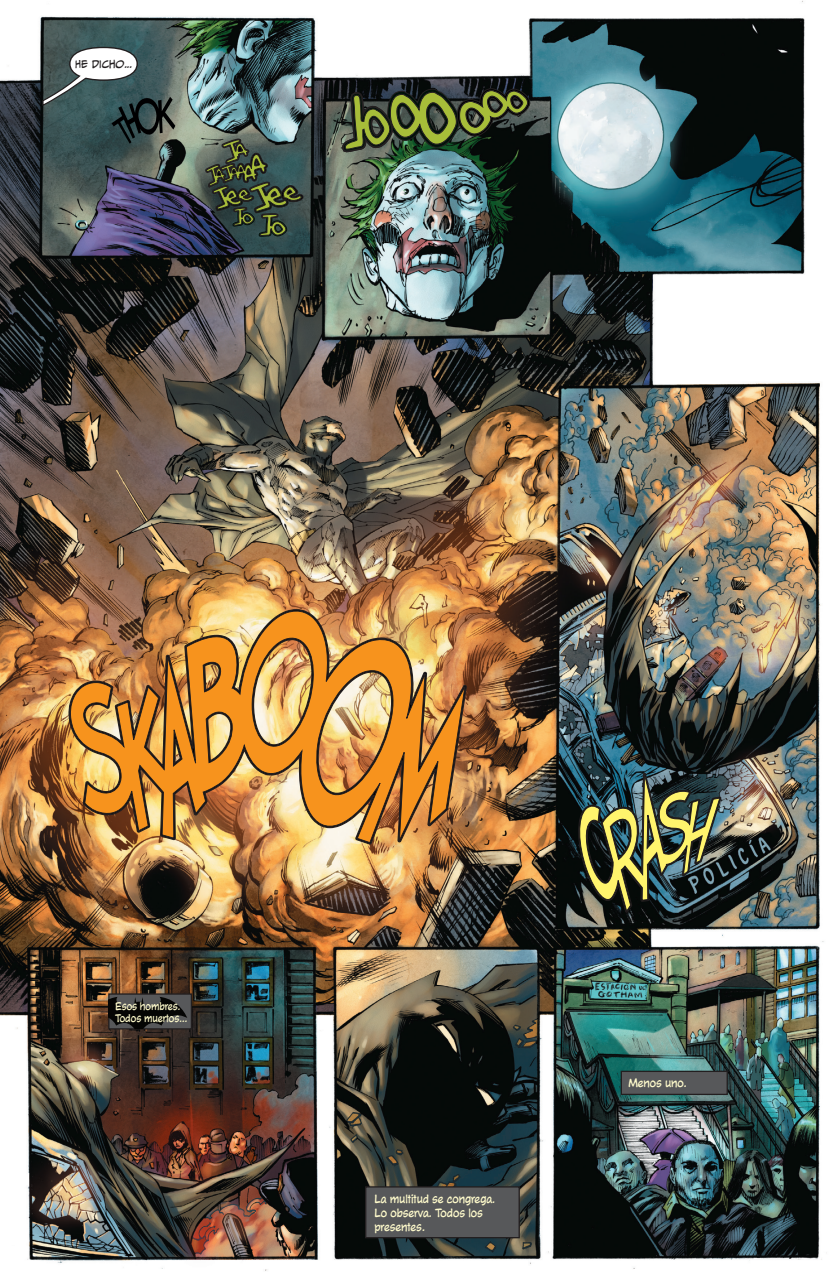
<style>
.page{position:relative;width:834px;height:1275px;background:#fff}
.page>*{position:absolute;margin:0;border:0;box-sizing:border-box;transform-origin:0 0}
.t1{font:11.38px/13.7px "CC Face Front";color:#fffbcc}
.t2{font:10.5px/12.6px "CC Face Front";color:#fffbcc;scale:.95 1}
.t3{font:9.62px "CC Meanwhile";color:#231f20}
</style>
<div class="page">
<img style="left:0;top:0;width:824px;height:1271px">
<div style="left:71px;top:48px;width:65px;height:31px;background:#fff;border-radius:50%"></div>
<div style="left:365px;top:1187px;width:154px;height:51px;background:#57585a"></div>
<div style="left:365px;top:1186px;width:154px;height:52px;border:1px solid #231f20"></div>
<div style="left:621px;top:1071px;width:106px;height:23px;background:#57585a"></div>
<div style="left:620px;top:1071px;width:107px;height:24px;border:1px solid #231f20"></div>
<img style="left:68px;top:573px;width:399px;height:467px">
<img style="left:70px;top:604px;width:395px;height:239px">
<svg style="left:575px;top:771px;width:146px;height:142px;background:#545e46"></svg>
<svg style="left:41px;top:55px;width:134px;height:89px;background:#536666"></svg>
<img style="left:336px;top:86px;width:194px;height:704px">
<svg style="left:202px;top:137px;width:101px;height:133px;background:#3d4b42"></svg>
<p class="t3" style="left:75px;top:59px;width:58px">HE DICHO...</p>
<p class="t2" style="left:115px;top:1000px;width:78px">Esos hombres.<br>Todos muertos...</p>
<p class="t1" style="left:374px;top:1193px;width:122px">La multitud se congrega.<br>Lo observa. Todos los presentes.</p>
<p class="t1" style="left:628px;top:1077px;width:60px">Menos uno.</p>
</div>
